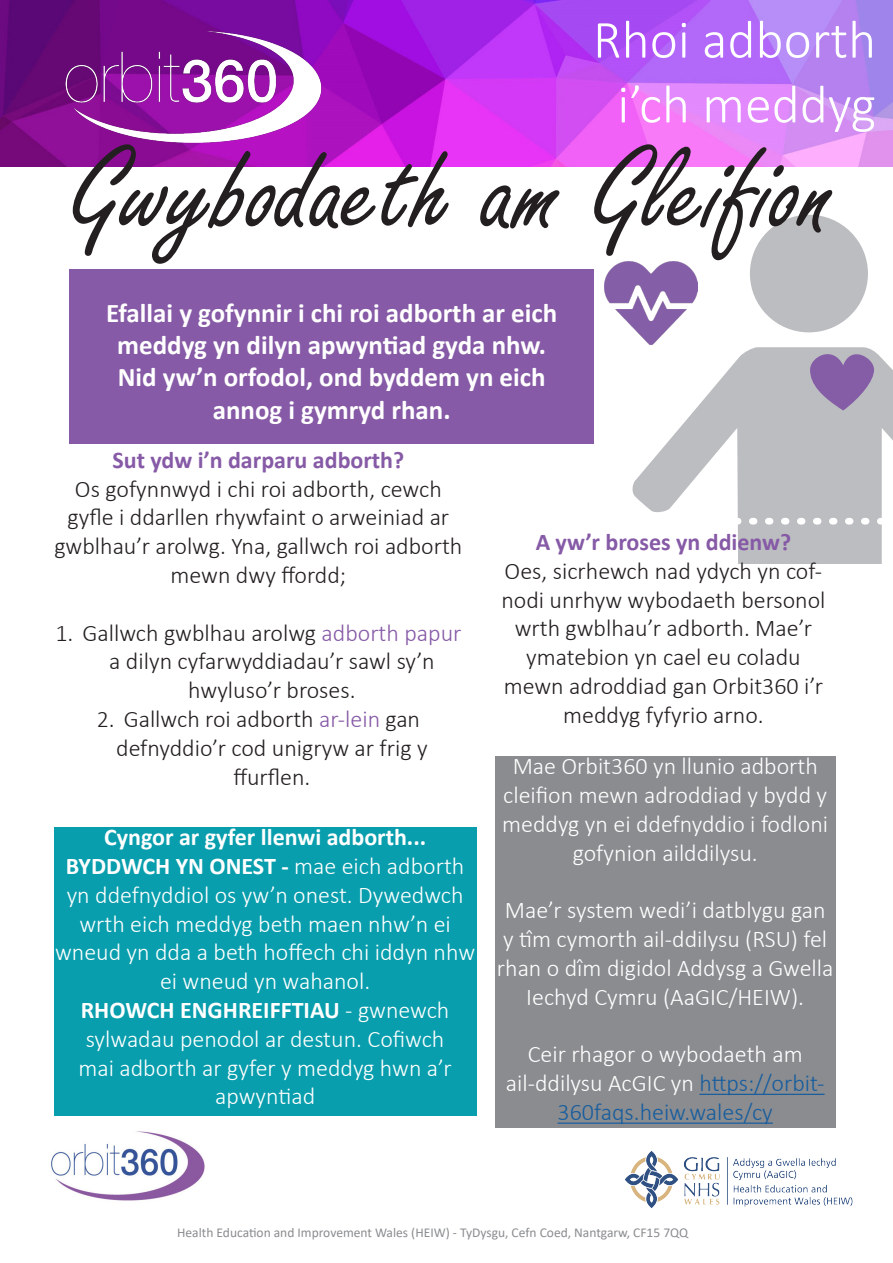
<style>
.page{position:relative;width:893px;height:1263px;background:#fff}
.page>*{position:absolute;margin:0;border:0;box-sizing:border-box;transform-origin:0 0}
.t1{font:127.5px "Freestyle Script";color:#231f20}
.t2{font:300 54px "Calibri";color:#fff}
.t3{font:700 27px/32.4px "Calibri";color:#fff;text-align:center}
.t4{font:300 24px/28.8px "Calibri";color:#fff;text-align:center}
.t5{font:300 24px/28.8px "Calibri";color:#231f20;text-align:center}
.t6{font:700 24px "Calibri";color:#865aa6}
.t7{font:700 24px "Calibri";color:#fff}
.t8{font:13.5px "Calibri";color:#8a8c8f}
.s1{color:#865aa6}
.s2{color:#175d9e}
.s3{font-weight:700}
</style>
<div class="page">
<img style="left:0;top:0;width:893px;height:166px">
<svg style="left:632px;top:347px;width:261px;height:216px;fill:#bcbdc0"></svg>
<div style="left:750px;top:215px;width:118px;height:117px;background:#bcbdc0;border-radius:50%"></div>
<svg style="left:810px;top:347px;width:64px;height:63px;background:#9a82b1"></svg>
<svg style="left:752px;top:518px;width:121px;height:7px"></svg>
<img style="left:54px;top:27px;width:270px;height:116px">
<img style="left:51px;top:1131px;width:154px;height:70px">
<img style="left:625px;top:1086px;width:228px;height:122px">
<div style="left:69px;top:269px;width:525px;height:174px;background:#865aa6"></div>
<div style="left:54px;top:827px;width:422px;height:289px;background:#089ead"></div>
<div style="left:495px;top:756px;width:340px;height:372px;background:#8a8c8f"></div>
<hr style="left:699px;top:1094px;width:126px;height:1px;background:#175d9e">
<hr style="left:558px;top:1122px;width:215px;height:2px;background:#175d9e">
<img style="left:605px;top:261px;width:92px;height:83px">
<p class="t2" style="left:593px;top:6px;width:285px">Rhoi adborth</p>
<p class="t2" style="left:617px;top:71px;width:260px">i’ch meddyg</p>
<p class="t1" style="left:73px;top:122px;width:765px">Gwybodaeth am Gleifion</p>
<p class="t3" style="left:106px;top:296px;width:453px">Efallai y gofynnir i chi roi adborth ar eich meddyg yn dilyn apwyntiad gyda nhw.</p>
<p class="t3" style="left:118px;top:361px;width:429px">Nid yw’n orfodol, ond byddem yn eich</p>
<p class="t3" style="left:213px;top:393px;width:239px">annog i gymryd rhan.</p>
<p class="t6" style="left:113px;top:443px;width:293px">Sut ydw i’n darparu adborth?</p>
<p class="t5" style="left:54px;top:474px;width:410px">Os gofynnwyd i chi roi adborth, cewch gyfle i ddarllen rhywfaint o arweiniad ar gwblhau’r arolwg. Yna, gallwch roi adborth mewn dwy ffordd;</p>
<p class="t5" style="left:55px;top:618px;width:408px">1. Gallwch gwblhau arolwg <span class="s1">adborth papur</span></p>
<p class="t5" style="left:109px;top:647px;width:327px">a dilyn cyfarwyddiadau’r sawl sy’n</p>
<p class="t5" style="left:188px;top:676px;width:169px">hwyluso’r broses.</p>
<p class="t5" style="left:97px;top:704px;width:325px">2. Gallwch roi adborth <span class="s1">ar-lein</span> gan</p>
<p class="t5" style="left:116px;top:733px;width:313px">defnyddio’r cod unigryw ar frig y</p>
<p class="t5" style="left:233px;top:762px;width:79px">ffurflen.</p>
<p class="t6" style="left:536px;top:525px;width:257px">A yw’r broses yn ddienw?</p>
<p class="t5" style="left:501px;top:556px;width:326px">Oes, sicrhewch nad ydych yn cof&shy;nodi unrhyw wybodaeth bersonol wrth gwblhau’r adborth. Mae’r ymatebion yn cael eu coladu mewn adroddiad gan Orbit360 i’r meddyg fyfyrio arno.</p>
<p class="t4" style="left:502px;top:752px;width:327px">Mae Orbit360 yn llunio adborth cleifion mewn adroddiad y bydd y meddyg yn ei ddefnyddio i fodloni gofynion ailddilysu.</p>
<p class="t4" style="left:497px;top:896px;width:338px">Mae’r system wedi’i datblygu gan y tîm cymorth ail-ddilysu (RSU) fel rhan o dîm digidol Addysg a Gwella<br>Iechyd Cymru (AaGIC/HEIW).</p>
<p class="t4" style="left:506px;top:1040px;width:320px">Ceir rhagor o wybodaeth am ail-ddilysu AcGIC yn <span class="s2">https://orbit-<br>360faqs.heiw.wales/cy</span></p>
<p class="t7" style="left:104px;top:820px;width:324px">Cyngor ar gyfer llenwi adborth...</p>
<p class="t4" style="left:55px;top:851px;width:422px"><span class="s3">BYDDWCH YN ONEST -</span> mae eich adborth yn ddefnyddiol os yw’n onest. Dywedwch wrth eich meddyg beth maen nhw’n ei wneud yn dda a beth hoffech chi iddyn nhw ei wneud yn wahanol.</p>
<p class="t4" style="left:78px;top:995px;width:375px"><span class="s3">RHOWCH ENGHREIFFTIAU</span> - gwnewch sylwadau penodol ar destun. Cofiwch mai adborth ar gyfer y meddyg hwn a’r apwyntiad</p>
<p class="t8" style="left:177px;top:1223px;width:513px">Health Education and Improvement Wales (HEIW) - TyDysgu, Cefn Coed, Nantgarw, CF15 7QQ</p>
</div>
